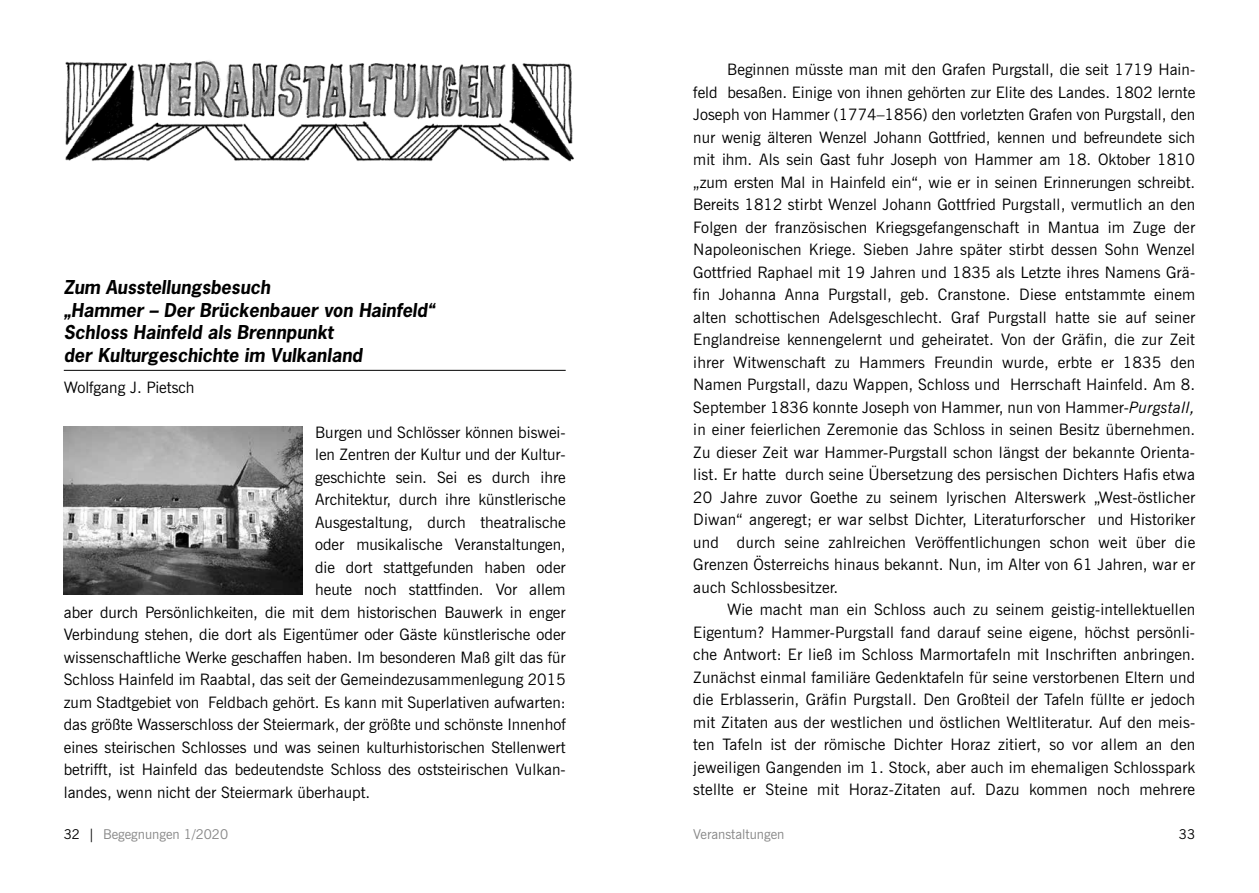
<style>
.page{position:relative;width:1259px;height:893px;background:#fff}
.page>*{position:absolute;margin:0;border:0;box-sizing:border-box;transform-origin:0 0}
.t1{font:italic 700 18px/22.5px "News Gothic";color:#000}
.t2{font:15.75px/22.5px "News Gothic BT";color:#000;text-align:justify}
.t3{font:13.5px "News Gothic BT";color:#878787}
.t4{font:13.5px "News Gothic BT";color:#000}
.s1{font-style:italic}
.s2{color:#000}
</style>
<div class="page">
<img style="left:65px;top:60px;width:509px;height:102px">
<hr style="left:64px;top:370px;width:502px;height:1px;background:#000">
<img style="left:64px;top:426px;width:238px;height:169px">
<p class="t1" style="left:64px;top:276px;width:372px">Zum Ausstellungsbesuch<br>„Hammer – Der Brückenbauer von Hainfeld“ Schloss Hainfeld als Brennpunkt<br>der Kulturgeschichte im Vulkanland</p>
<p class="t2" style="left:64px;top:376px;width:132px">Wolfgang J. Pietsch</p>
<p class="t2" style="left:315px;top:421px;width:252px">Burgen und Schlösser können biswei-</p>
<p class="t2" style="left:315px;top:443px;width:252px">len Zentren der Kultur und der Kultur-</p>
<p class="t2" style="left:315px;top:466px;width:252px">geschichte sein. Sei es durch ihre</p>
<p class="t2" style="left:315px;top:488px;width:252px">Architektur, durch ihre künstlerische</p>
<p class="t2" style="left:315px;top:511px;width:252px">Ausgestaltung, durch theatralische</p>
<p class="t2" style="left:315px;top:533px;width:252px">oder musikalische Veranstaltungen,</p>
<p class="t2" style="left:315px;top:556px;width:252px">die dort stattgefunden haben oder</p>
<p class="t2" style="left:315px;top:578px;width:252px">heute noch stattfinden. Vor allem</p>
<p class="t2" style="left:64px;top:601px;width:503px">aber durch Persönlichkeiten, die mit dem historischen Bauwerk in enger</p>
<p class="t2" style="left:64px;top:623px;width:503px">Verbindung stehen, die dort als Eigentümer oder Gäste künstlerische oder</p>
<p class="t2" style="left:64px;top:646px;width:503px">wissenschaftliche Werke geschaffen haben. Im besonderen Maß gilt das für</p>
<p class="t2" style="left:64px;top:668px;width:503px">Schloss Hainfeld im Raabtal, das seit der Gemeindezusammenlegung 2015</p>
<p class="t2" style="left:64px;top:691px;width:503px">zum Stadtgebiet von Feldbach gehört. Es kann mit Superlativen aufwarten:</p>
<p class="t2" style="left:64px;top:713px;width:503px">das größte Wasserschloss der Steiermark, der größte und schönste Innenhof</p>
<p class="t2" style="left:64px;top:736px;width:503px">eines steirischen Schlosses und was seinen kulturhistorischen Stellenwert</p>
<p class="t2" style="left:64px;top:758px;width:503px">betrifft, ist Hainfeld das bedeutendste Schloss des oststeirischen Vulkan-</p>
<p class="t2" style="left:64px;top:781px;width:308px">landes, wenn nicht der Steiermark überhaupt.</p>
<p class="t2" style="left:693px;top:58px;width:503px;text-indent:34px">Beginnen müsste man mit den Grafen Purgstall, die seit 1719 Hain&shy;feld besaßen. Einige von ihnen gehörten zur Elite des Landes. 1802 lernte Joseph von Hammer (1774–1856) den vorletzten Grafen von Purgstall, den nur wenig älteren Wenzel Johann Gottfried, kennen und befreundete sich mit ihm. Als sein Gast fuhr Joseph von Hammer am 18. Oktober 1810 „zum ersten Mal in Hainfeld ein“, wie er in seinen Erinnerungen schreibt.<br>Bereits 1812 stirbt Wenzel Johann Gottfried Purgstall, vermutlich an den Folgen der französischen Kriegsgefangenschaft in Mantua im Zuge der Napoleonischen Kriege. Sieben Jahre später stirbt dessen Sohn Wenzel Gottfried Raphael mit 19 Jahren und 1835 als Letzte ihres Namens Grä&shy;fin Johanna Anna Purgstall, geb. Cranstone. Diese entstammte einem alten schottischen Adelsgeschlecht. Graf Purgstall hatte sie auf seiner Englandreise kennengelernt und geheiratet. Von der Gräfin, die zur Zeit ihrer Witwenschaft zu Hammers Freundin wurde, erbte er 1835 den Namen Purgstall, dazu Wappen, Schloss und Herrschaft Hainfeld. Am 8.<br>September 1836 konnte Joseph von Hammer, nun von Hammer-<span class="s1">Purgstall, </span>in einer feierlichen Zeremonie das Schloss in seinen Besitz übernehmen.<br>Zu dieser Zeit war Hammer-Purgstall schon längst der bekannte Orienta&shy;list. Er hatte durch seine Übersetzung des persischen Dichters Hafis etwa 20 Jahre zuvor Goethe zu seinem lyrischen Alterswerk „West-östlicher Diwan“ angeregt; er war selbst Dichter, Literaturforscher und Historiker und durch seine zahlreichen Veröffentlichungen schon weit über die Grenzen Österreichs hinaus bekannt. Nun, im Alter von 61 Jahren, war er auch Schlossbesitzer.</p>
<p class="t2" style="left:693px;top:598px;width:503px;text-indent:34px">Wie macht man ein Schloss auch zu seinem geistig-intellektuellen Eigentum? Hammer-Purgstall fand darauf seine eigene, höchst persönli&shy;che Antwort: Er ließ im Schloss Marmortafeln mit Inschriften anbringen.<br>Zunächst einmal familiäre Gedenktafeln für seine verstorbenen Eltern und die Erblasserin, Gräfin Purgstall. Den Großteil der Tafeln füllte er jedoch mit Zitaten aus der westlichen und östlichen Weltliteratur. Auf den meis&shy;ten Tafeln ist der römische Dichter Horaz zitiert, so vor allem an den jeweiligen Gangenden im 1. Stock, aber auch im ehemaligen Schlosspark stellte er Steine mit Horaz-Zitaten auf. Dazu kommen noch mehrere</p>
<p class="t3" style="left:64px;top:826px;width:166px"><span class="s2">32 |</span> Begegnungen 1/2020</p>
<p class="t3" style="left:693px;top:826px;width:93px">Veranstaltungen</p>
<p class="t4" style="left:1179px;top:826px;width:18px">33</p>
</div>
